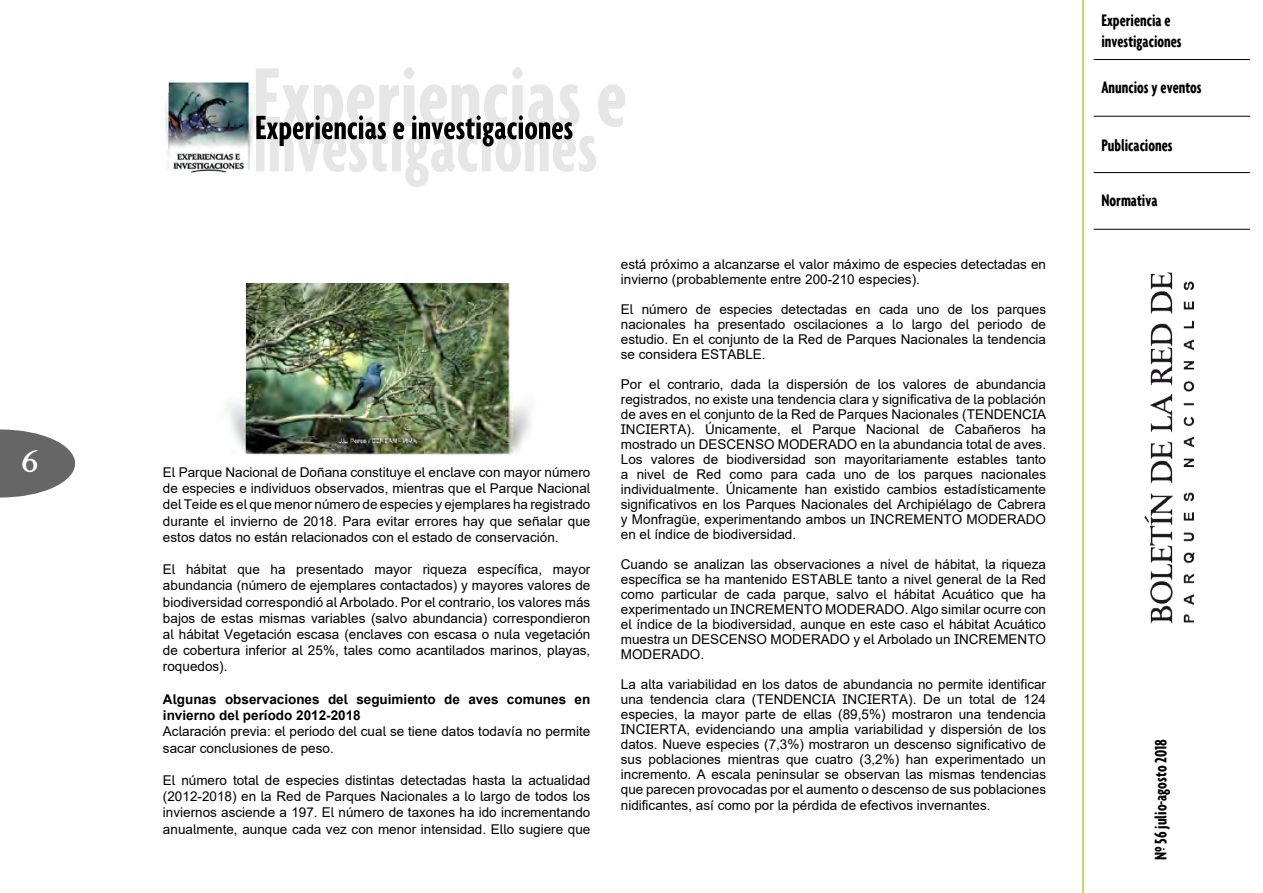
<style>
.page{position:relative;width:1263px;height:893px;background:#fff}
.page>*{position:absolute;margin:0;border:0;box-sizing:border-box;transform-origin:0 0}
.t1{font:30px "Palermo";color:#fff}
.t2{font:700 extra-condensed 18px/21.6px "Agenda";color:#000}
.t3{font:13.5px/15px "Arial";color:#000;text-align:justify}
.t4{font:700 13.5px/16.2px "Arial";color:#000}
</style>
<div class="page">
<svg style="left:0;top:429px;width:75px;height:68px"></svg>
<img style="left:1126px;top:115px;width:83px;height:509px">
<hr style="left:1082px;top:0;width:2px;height:893px;background:#b3c935">
<hr style="left:1093px;top:59px;width:157px;height:1px;background:#000">
<hr style="left:1093px;top:172px;width:157px;height:1px;background:#000">
<hr style="left:1093px;top:116px;width:157px;height:1px;background:#000">
<hr style="left:1093px;top:229px;width:157px;height:1px;background:#000">
<svg style="left:255px;top:67px;width:370px;height:120px"></svg>
<img style="left:165px;top:82px;width:90px;height:91px">
<img style="left:226px;top:282px;width:305px;height:173px">
<h1 class="t1" style="left:22px;top:444px;width:19px">6</h1>
<p class="t3" style="left:163px;top:464px;width:429px;line-height:16.2px">El Parque Nacional de Doñana constituye el enclave con mayor número de especies e individuos observados, mientras que el Parque Nacional del Teide es el que menor número de especies y ejemplares ha registrado durante el invierno de 2018. Para evitar errores hay que señalar que estos datos no están relacionados con el estado de conservación.</p>
<p class="t3" style="left:163px;top:561px;width:429px;line-height:16.2px">El hábitat que ha presentado mayor riqueza específica, mayor abundancia (número de ejemplares contactados) y mayores valores de biodiversidad correspondió al Arbolado. Por el contrario, los valores más bajos de estas mismas variables (salvo abundancia) correspondieron al hábitat Vegetación escasa (enclaves con escasa o nula vegetación de cobertura inferior al 25%, tales como acantilados marinos, playas, roquedos).</p>
<p class="t4" style="left:163px;top:691px;width:429px">Algunas observaciones del seguimiento de aves comunes en invierno del período 2012-2018</p>
<p class="t3" style="left:163px;top:723px;width:429px;line-height:16.2px">Aclaración previa: el periodo del cual se tiene datos todavía no permite sacar conclusiones de peso.</p>
<p class="t3" style="left:163px;top:772px;width:429px;line-height:16.2px">El número total de especies distintas detectadas hasta la actualidad (2012-2018) en la Red de Parques Nacionales a lo largo de todos los inviernos asciende a 197. El número de taxones ha ido incrementando anualmente, aunque cada vez con menor intensidad. Ello sugiere que</p>
<p class="t3" style="left:621px;top:256px;width:427px">está próximo a alcanzarse el valor máximo de especies detectadas en invierno (probablemente entre 200-210 especies).</p>
<p class="t3" style="left:621px;top:301px;width:427px">El número de especies detectadas en cada uno de los parques nacionales ha presentado oscilaciones a lo largo del periodo de estudio. En el conjunto de la Red de Parques Nacionales la tendencia se considera ESTABLE.</p>
<p class="t3" style="left:621px;top:376px;width:427px">Por el contrario, dada la dispersión de los valores de abundancia registrados, no existe una tendencia clara y significativa de la población de aves en el conjunto de la Red de Parques Nacionales (TENDENCIA INCIERTA). Únicamente, el Parque Nacional de Cabañeros ha mostrado un DESCENSO MODERADO en la abundancia total de aves.<br>Los valores de biodiversidad son mayoritariamente estables tanto a nivel de Red como para cada uno de los parques nacionales individualmente. Únicamente han existido cambios estadísticamente significativos en los Parques Nacionales del Archipiélago de Cabrera y Monfragüe, experimentando ambos un INCREMENTO MODERADO en el índice de biodiversidad.</p>
<p class="t3" style="left:621px;top:556px;width:427px">Cuando se analizan las observaciones a nivel de hábitat, la riqueza específica se ha mantenido ESTABLE tanto a nivel general de la Red como particular de cada parque, salvo el hábitat Acuático que ha experimentado un INCREMENTO MODERADO. Algo similar ocurre con el índice de la biodiversidad, aunque en este caso el hábitat Acuático muestra un DESCENSO MODERADO y el Arbolado un INCREMENTO MODERADO.</p>
<p class="t3" style="left:621px;top:676px;width:427px">La alta variabilidad en los datos de abundancia no permite identificar una tendencia clara (TENDENCIA INCIERTA). De un total de 124 especies, la mayor parte de ellas (89,5%) mostraron una tendencia INCIERTA, evidenciando una amplia variabilidad y dispersión de los datos. Nueve especies (7,3%) mostraron un descenso significativo de sus poblaciones mientras que cuatro (3,2%) han experimentado un incremento. A escala peninsular se observan las mismas tendencias que parecen provocadas por el aumento o descenso de sus poblaciones nidificantes, así como por la pérdida de efectivos invernantes.</p>
<h2 class="t2" style="left:1101px;top:9px;width:82px">Experiencia e investigaciones</h2>
<h2 class="t2" style="left:1101px;top:76px;width:102px">Anuncios y eventos</h2>
<h2 class="t2" style="left:1101px;top:134px;width:73px">Publicaciones</h2>
<h2 class="t2" style="left:1101px;top:189px;width:58px">Normativa</h2>
<h2 class="t2" style="left:1149px;top:860px;width:123px;rotate:-90deg">Nº 56 julio-agosto 2018</h2>
</div>
